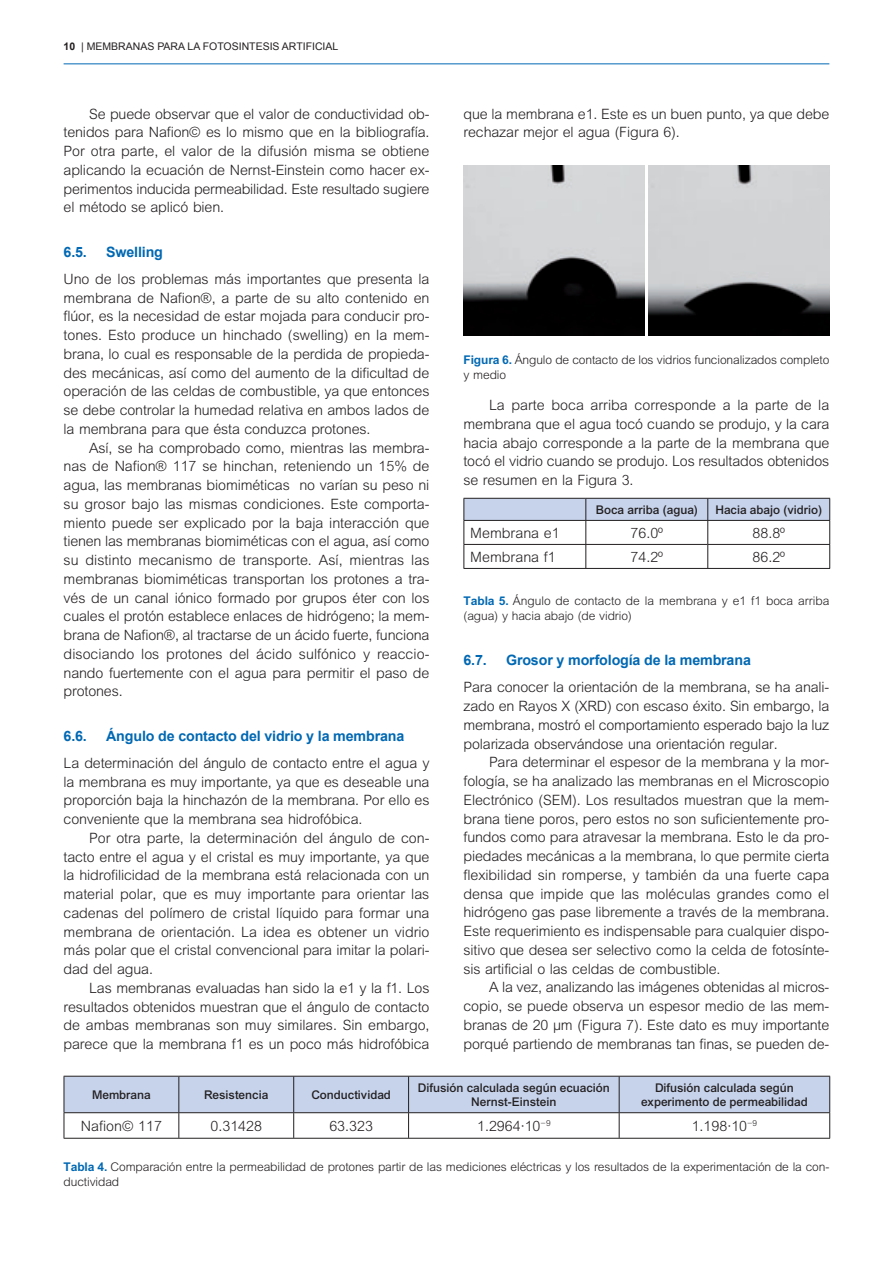
<style>
.page{position:relative;width:893px;height:1263px;background:#fff}
.page>*{position:absolute;margin:0;border:0;box-sizing:border-box;transform-origin:0 0}
.t1{font:300 14.25px/18.8px "M Arial";letter-spacing:-.01em;color:#231f20;text-align:justify}
.t2{font:700 14.25px "Arial";letter-spacing:-.01em;color:#0168b3}
.t3{font:300 12px/15px "M Arial";letter-spacing:-.01em;color:#231f20}
.t4{font:500 12px/14.4px "Arial";color:#231f20;text-align:center}
.t5{font:10.5px "Arial";color:#231f20}
.s1{font-weight:700}
.s2{font-weight:700;color:#0168b3}
</style>
<div class="page">
<hr style="left:64px;top:63px;width:765px;height:1px;background:#0168b3">
<img style="left:463px;top:166px;width:181px;height:170px">
<img style="left:648px;top:166px;width:181px;height:170px">
<hr style="left:463px;top:568px;width:367px;height:1px;background:#231f20">
<svg style="left:463px;top:498px;width:367px;height:70px"></svg>
<hr style="left:463px;top:520px;width:367px;height:1px;background:#231f20">
<svg style="left:64px;top:1077px;width:766px;height:61px"></svg>
<hr style="left:64px;top:1138px;width:766px;height:1px;background:#231f20">
<hr style="left:64px;top:1076px;width:115px;height:1px;background:#231f20">
<hr style="left:64px;top:1077px;width:1px;height:35px;background:#231f20">
<hr style="left:179px;top:1076px;width:651px;height:1px;background:#231f20">
<hr style="left:829px;top:1077px;width:1px;height:35px;background:#231f20">
<hr style="left:64px;top:1112px;width:766px;height:1px;background:#231f20">
<p class="t5" style="left:64px;top:41px;width:276px"><span class="s1">10</span> | MEMBRANAS PARA LA FOTOSINTESIS ARTIFICIAL</p>
<p class="t1" style="left:64px;top:106px;width:367px;text-indent:26px">Se puede observar que el valor de conductividad ob&shy;tenidos para Nafion© es lo mismo que en la bibliografía.<br>Por otra parte, el valor de la difusión misma se obtiene aplicando la ecuación de Nernst-Einstein como hacer ex&shy;perimentos inducida permeabilidad. Este resultado sugiere el método se aplicó bien.</p>
<p class="t2" style="left:64px;top:244px;width:25px">6.5.</p>
<p class="t2" style="left:106px;top:244px;width:58px">Swelling</p>
<p class="t1" style="left:64px;top:271px;width:367px">Uno de los problemas más importantes que presenta la membrana de Nafion®, a parte de su alto contenido en flúor, es la necesidad de estar mojada para conducir pro&shy;tones. Esto produce un hinchado (swelling) en la mem&shy;brana, lo cual es responsable de la perdida de propieda&shy;des mecánicas, así como del aumento de la dificultad de operación de las celdas de combustible, ya que entonces se debe controlar la humedad relativa en ambos lados de la membrana para que ésta conduzca protones.</p>
<p class="t1" style="left:64px;top:440px;width:367px;text-indent:26px">Así, se ha comprobado como, mientras las membra&shy;nas de Nafion® 117 se hinchan, reteniendo un 15% de agua, las membranas biomiméticas no varían su peso ni su grosor bajo las mismas condiciones. Este comporta&shy;miento puede ser explicado por la baja interacción que tienen las membranas biomiméticas con el agua, así como su distinto mecanismo de transporte. Así, mientras las membranas biomiméticas transportan los protones a tra&shy;vés de un canal iónico formado por grupos éter con los cuales el protón establece enlaces de hidrógeno; la mem&shy;brana de Nafion®, al tractarse de un ácido fuerte, funciona disociando los protones del ácido sulfónico y reaccio&shy;nando fuertemente con el agua para permitir el paso de protones.</p>
<p class="t2" style="left:64px;top:728px;width:25px">6.6.</p>
<p class="t2" style="left:106px;top:728px;width:300px">Ángulo de contacto del vidrio y la membrana</p>
<p class="t1" style="left:64px;top:755px;width:367px">La determinación del ángulo de contacto entre el agua y la membrana es muy importante, ya que es deseable una proporción baja la hinchazón de la membrana. Por ello es conveniente que la membrana sea hidrofóbica.</p>
<p class="t1" style="left:64px;top:830px;width:367px;text-indent:26px">Por otra parte, la determinación del ángulo de con&shy;tacto entre el agua y el cristal es muy importante, ya que la hidrofilicidad de la membrana está relacionada con un material polar, que es muy importante para orientar las cadenas del polímero de cristal líquido para formar una membrana de orientación. La idea es obtener un vidrio más polar que el cristal convencional para imitar la polari&shy;dad del agua.</p>
<p class="t1" style="left:64px;top:980px;width:367px;text-indent:26px">Las membranas evaluadas han sido la e1 y la f1. Los resultados obtenidos muestran que el ángulo de contacto de ambas membranas son muy similares. Sin embargo, parece que la membrana f1 es un poco más hidrofóbica</p>
<p class="t1" style="left:463px;top:106px;width:367px">que la membrana e1. Este es un buen punto, ya que debe rechazar mejor el agua (Figura 6).</p>
<p class="t3" style="left:463px;top:353px;width:367px"><span class="s2">Figura 6.</span> Ángulo de contacto de los vidrios funcionalizados completo y medio</p>
<p class="t1" style="left:463px;top:397px;width:367px;text-indent:26px">La parte boca arriba corresponde a la parte de la membrana que el agua tocó cuando se produjo, y la cara hacia abajo corresponde a la parte de la membrana que tocó el vidrio cuando se produjo. Los resultados obtenidos se resumen en la Figura 3.</p>
<p class="t4" style="left:595px;top:504px;width:104px">Boca arriba (agua)</p>
<p class="t4" style="left:715px;top:504px;width:108px">Hacia abajo (vidrio)</p>
<p class="t1" style="left:470px;top:525px;width:91px">Membrana e1</p>
<p class="t1" style="left:630px;top:525px;width:34px">76.0º</p>
<p class="t1" style="left:752px;top:525px;width:34px">88.8º</p>
<p class="t1" style="left:470px;top:549px;width:87px">Membrana f1</p>
<p class="t1" style="left:630px;top:549px;width:34px">74.2º</p>
<p class="t1" style="left:752px;top:549px;width:34px">86.2º</p>
<p class="t3" style="left:463px;top:594px;width:367px"><span class="s2">Tabla 5.</span> Ángulo de contacto de la membrana y e1 f1 boca arriba (agua) y hacia abajo (de vidrio)</p>
<p class="t2" style="left:463px;top:652px;width:25px">6.7.</p>
<p class="t2" style="left:506px;top:652px;width:246px">Grosor y morfología de la membrana</p>
<p class="t1" style="left:463px;top:679px;width:367px">Para conocer la orientación de la membrana, se ha anali&shy;zado en Rayos X (XRD) con escaso éxito. Sin embargo, la membrana, mostró el comportamiento esperado bajo la luz polarizada observándose una orientación regular.</p>
<p class="t1" style="left:463px;top:754px;width:367px;text-indent:26px">Para determinar el espesor de la membrana y la mor&shy;fología, se ha analizado las membranas en el Microscopio Electrónico (SEM). Los resultados muestran que la mem&shy;brana tiene poros, pero estos no son suficientemente pro&shy;fundos como para atravesar la membrana. Esto le da pro&shy;piedades mecánicas a la membrana, lo que permite cierta flexibilidad sin romperse, y también da una fuerte capa densa que impide que las moléculas grandes como el hidrógeno gas pase libremente a través de la membrana.<br>Este requerimiento es indispensable para cualquier dispo&shy;sitivo que desea ser selectivo como la celda de fotosínte&shy;sis artificial o las celdas de combustible.</p>
<p class="t1" style="left:463px;top:979px;width:367px;text-indent:26px">A la vez, analizando las imágenes obtenidas al micros&shy;copio, se puede observa un espesor medio de las mem&shy;branas de 20 µm (Figura 7). Este dato es muy importante porqué partiendo de membranas tan finas, se pueden de-</p>
<p class="t4" style="left:92px;top:1089px;width:60px">Membrana</p>
<p class="t4" style="left:204px;top:1089px;width:65px">Resistencia</p>
<p class="t4" style="left:311px;top:1089px;width:81px">Conductividad</p>
<p class="t4" style="left:418px;top:1082px;width:194px">Difusión calculada según ecuación<br>Nernst-Einstein</p>
<p class="t4" style="left:641px;top:1082px;width:168px">Difusión calculada según experimento de permeabilidad</p>
<p class="t1" style="left:81px;top:1118px;width:83px">Nafion© 117</p>
<p class="t1" style="left:210px;top:1118px;width:53px">0.31428</p>
<p class="t1" style="left:329px;top:1118px;width:45px">63.323</p>
<p class="t1" style="left:477px;top:1118px;width:75px">1.2964·10<sup>−9</sup></p>
<p class="t1" style="left:691px;top:1118px;width:67px">1.198·10<sup>−9</sup></p>
<p class="t3" style="left:64px;top:1160px;width:767px"><span class="s2">Tabla 4.</span> Comparación entre la permeabilidad de protones partir de las mediciones eléctricas y los resultados de la experimentación de la con&shy;ductividad</p>
</div>
